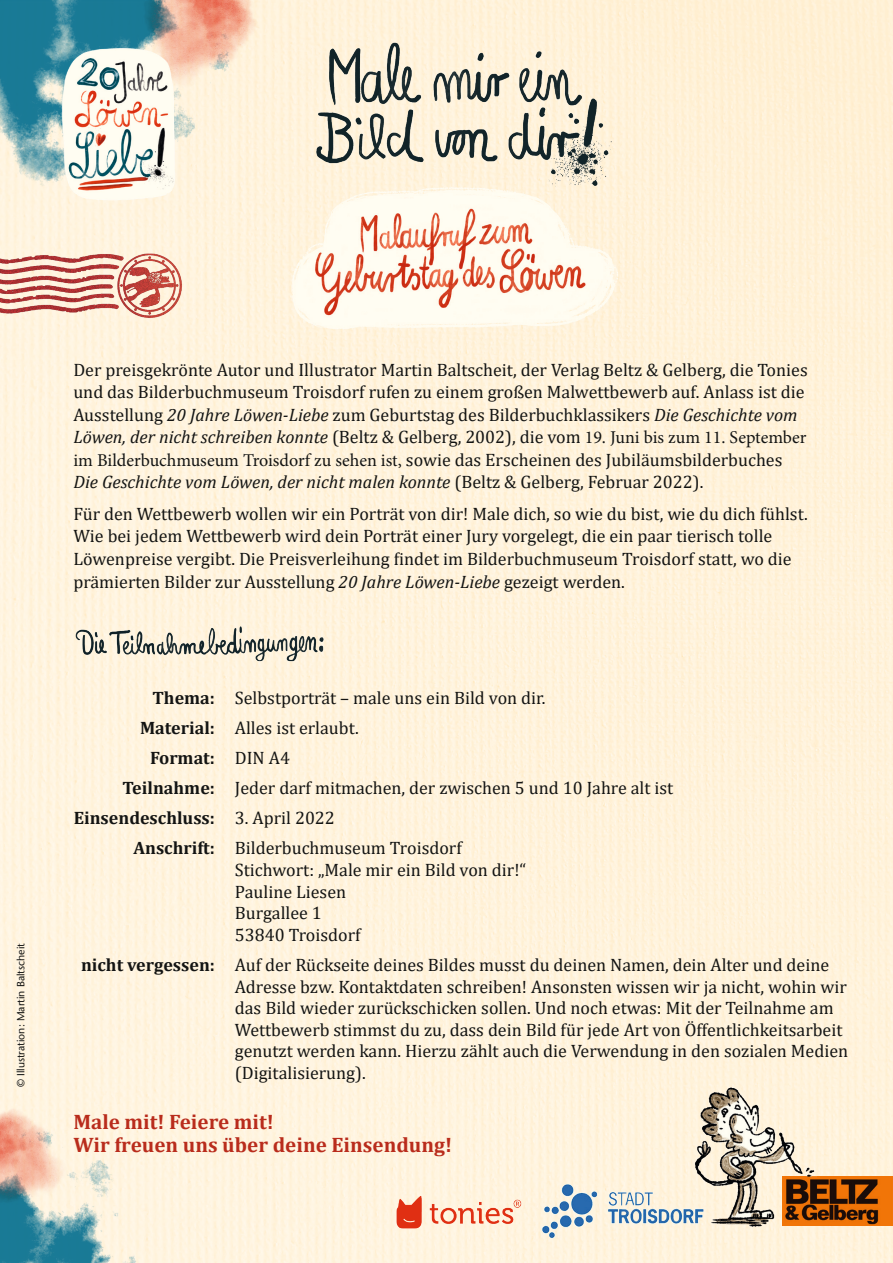
<style>
.page{position:relative;width:893px;height:1263px;background:#fff}
.page>*{position:absolute;margin:0;border:0;box-sizing:border-box;transform-origin:0 0}
.t1{font:700 21px/22.5px "Cambria";color:#b92c1c}
.t2{font:18px/22.5px "Cambria";color:#131413}
.t3{font:700 18px/30.2px "Cambria";color:#131413;text-align:right}
.t4{font:10.5px "Stone Sans";color:#131413}
.s1{font-style:italic}
.s2{font-family:"Minion Pro"}
</style>
<div class="page">
<img style="left:0;top:0;width:893px;height:1263px">
<img style="left:488px;top:0;width:150px;height:199px">
<img style="left:272px;top:167px;width:353px;height:175px">
<img style="left:0;top:255px;width:210px;height:111px">
<img style="left:0;top:0;width:488px;height:255px">
<img style="left:0;top:21px;width:277px;height:232px">
<img style="left:73px;top:617px;width:272px;height:73px">
<img style="left:385px;top:1187px;width:146px;height:50px">
<img style="left:817px;top:1176px;width:76px;height:50px">
<img style="left:535px;top:1178px;width:175px;height:65px">
<img style="left:0;top:1066px;width:207px;height:197px">
<img style="left:664px;top:1081px;width:153px;height:157px">
<p class="t4" style="left:14px;top:1087px;width:145px;rotate:-90deg">© Illustration: Martin Baltscheit</p>
<p class="t2" style="left:73px;top:358px;width:736px">Der preisgekrönte Autor und Illustrator Martin Baltscheit, der Verlag Beltz &amp; Gelberg, die Tonies und das Bilderbuchmuseum Troisdorf rufen zu einem großen Malwettbewerb auf. Anlass ist die Ausstellung <span class="s1">20 Jahre Löwen-Liebe</span> zum Geburtstag des Bilderbuchklassikers <span class="s1">Die Geschichte vom Löwen, der nicht schreiben konnte</span> (Beltz &amp; Gelberg, 2002), die vom <span class="s2">19. Juni bis zum 11. September im Bilderbuchmuseum Troisdorf zu sehen ist,</span> sowie das Erscheinen des Jubiläumsbilderbuches <span class="s1">Die Geschichte vom Löwen, der nicht malen konnte</span> (Beltz &amp; Gelberg, Februar 2022).</p>
<p class="t2" style="left:73px;top:502px;width:736px">Für den Wettbewerb wollen wir ein Porträt von dir! Male dich, so wie du bist, wie du dich fühlst.<br>Wie bei jedem Wettbewerb wird dein Porträt einer Jury vorgelegt, die ein paar tierisch tolle Löwenpreise vergibt. Die Preisverleihung findet im Bilderbuchmuseum Troisdorf statt, wo die prämierten Bilder zur Ausstellung <span class="s1">20 Jahre Löwen-Liebe</span> gezeigt werden.</p>
<p class="t2" style="left:235px;top:683px;width:440px;line-height:30.2px">Selbstporträt – male uns ein Bild von dir.<br>Alles ist erlaubt.<br>DIN A4<br>Jeder darf mitmachen, der zwischen 5 und 10 Jahre alt ist</p>
<p class="t2" style="left:235px;top:803px;width:228px;line-height:30.2px">3. April 2022<br>Bilderbuchmuseum Troisdorf</p>
<p class="t2" style="left:235px;top:859px;width:293px;line-height:21.6px">Stichwort: „Male mir ein Bild von dir!“<br>Pauline Liesen<br>Burgallee 1<br>53840 Troisdorf</p>
<p class="t2" style="left:235px;top:954px;width:615px;line-height:21.6px">Auf der Rückseite deines Bildes musst du deinen Namen, dein Alter und deine Adresse bzw. Kontaktdaten schreiben! Ansonsten wissen wir ja nicht, wohin wir das Bild wieder zurückschicken sollen. Und noch etwas: Mit der Teilnahme am Wettbewerb stimmst du zu, dass dein Bild für jede Art von Öffentlichkeitsarbeit genutzt werden kann. Hierzu zählt auch die Verwendung in den sozialen Medien (Digitalisierung).</p>
<p class="t1" style="left:73px;top:1110px;width:380px">Male mit! Feiere mit!<br>Wir freuen uns über deine Einsendung!</p>
<p class="t3" style="left:74px;top:682px;width:143px">Thema:<br>Material:<br>Format:<br>Teilnahme:<br>Einsendeschluss:<br>Anschrift:</p>
<p class="t3" style="left:81px;top:949px;width:135px">nicht vergessen:</p>
</div>
